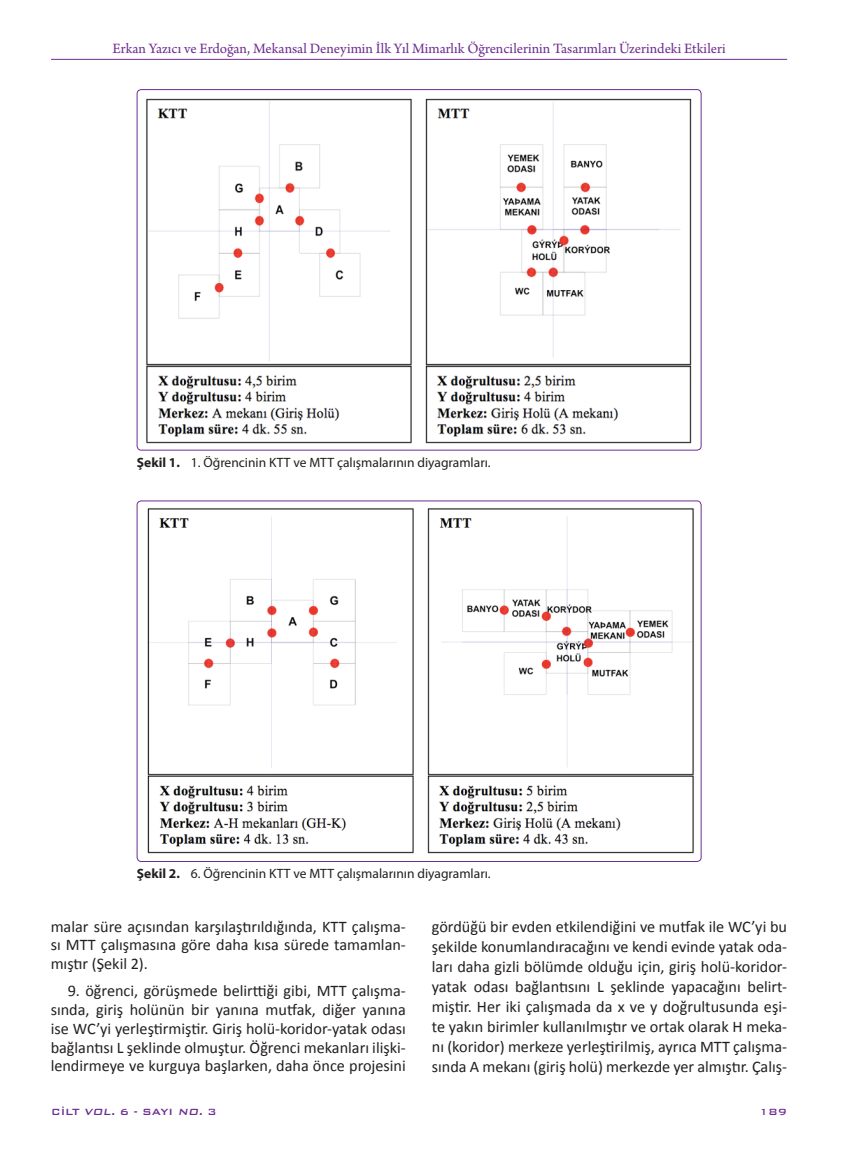
<style>
.page{position:relative;width:851px;height:1149px;background:#fff}
.page>*{position:absolute;margin:0;border:0;box-sizing:border-box;transform-origin:0 0}
.t1{font:16.2px/20.1px "Calibri";color:#231f20;text-align:justify}
.t2{font:15px "Arno Pro";color:#6e2c91}
.t3{font:13.5px "Myriad Pro";color:#231f20}
.t4{font:500 12px "Bank Gothic BT";color:#6e2c91}
.s1{font-weight:700}
.s2{font-style:italic}
</style>
<div class="page">
<hr style="left:51px;top:59px;width:736px;height:1px;background:#6e2c91">
<img style="left:146px;top:98px;width:546px;height:346px">
<img style="left:147px;top:508px;width:547px;height:346px">
<p class="t2" style="left:113px;top:40px;width:614px">Erkan Yazıcı ve Erdoğan, Mekansal Deneyimin İlk Yıl Mimarlık Öğrencilerinin Tasarımları Üzerindeki Etkileri</p>
<p class="t3" style="left:137px;top:453px;width:355px"><span class="s1">Şekil 1.</span> 1. Öğrencinin KTT ve MTT çalışmalarının diyagramları.</p>
<p class="t3" style="left:137px;top:864px;width:355px"><span class="s1">Şekil 2.</span> 6. Öğrencinin KTT ve MTT çalışmalarının diyagramları.</p>
<p class="t1" style="left:51px;top:915px;width:356px;line-height:18.8px">malar süre açısından karşılaştırıldığında, KTT çalışma&shy;sı MTT çalışmasına göre daha kısa sürede tamamlan&shy;mıştır (Şekil 2).</p>
<p class="t1" style="left:51px;top:980px;width:357px;line-height:18.8px;text-indent:17px">9. öğrenci, görüşmede belirttiği gibi, MTT çalışma&shy;sında, giriş holünün bir yanına mutfak, diğer yanına ise WC’yi yerleştirmiştir. Giriş holü-koridor-yatak odası bağlantısı L şeklinde olmuştur. Öğrenci mekanları ilişki&shy;lendirmeye ve kurguya başlarken, daha önce projesini</p>
<p class="t1" style="left:432px;top:915px;width:357px">gördüğü bir evden etkilendiğini ve mutfak ile WC’yi bu şekilde konumlandıracağını ve kendi evinde yatak oda&shy;ları daha gizli bölümde olduğu için, giriş holü-koridor&shy;yatak odası bağlantısını L şeklinde yapacağını belirt&shy;miştir. Her iki çalışmada da x ve y doğrultusunda eşi&shy;te yakın birimler kullanılmıştır ve ortak olarak H meka&shy;nı (koridor) merkeze yerleştirilmiş, ayrıca MTT çalışma&shy;sında A mekanı (giriş holü) merkezde yer almıştır. Çalış-</p>
<p class="t4" style="left:51px;top:1104px;width:167px">CİLT <span class="s2">VOL.</span> 6 - SAYI <span class="s2">NO.</span> 3</p>
<p class="t4" style="left:759px;top:1104px;width:29px">189</p>
</div>
